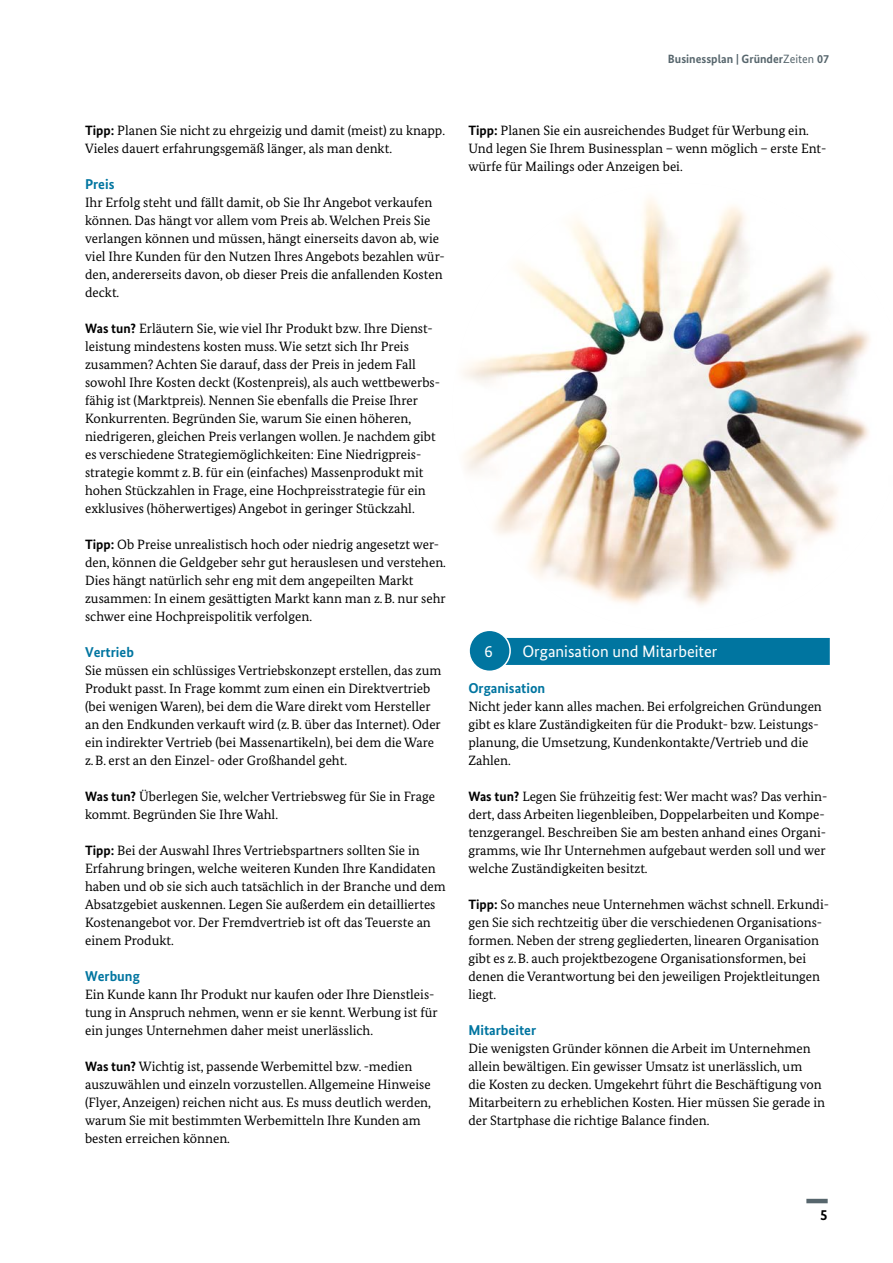
<style>
.page{position:relative;width:893px;height:1263px;background:#fff}
.page>*{position:absolute;margin:0;border:0;box-sizing:border-box;transform-origin:0 0}
.t1{font:16.5px "Bundes Sans";color:#fff}
.t2{font:700 15px "Bundes Sans";color:#000}
.t3{font:700 14.25px "Bundes Sans";color:#0075a0}
.t4{font:13.5px/18px "Bundes Serif";color:#000}
.t5{font:700 12px "Bundes Sans";color:#57666d}
.s1{font-weight:400}
.s2{font-family:"Bundes Sans";font-weight:700}
</style>
<div class="page">
<hr style="left:806px;top:1199px;width:22px;height:4px;background:#57666d">
<div style="left:481px;top:638px;width:349px;height:27px;background:#0075a0"></div>
<img style="left:463px;top:198px;width:407px;height:407px">
<svg style="left:469px;top:630px;width:41px;height:41px"></svg>
<div style="left:474px;top:638px;width:30px;height:27px;background:#0075a0"></div>
<div style="left:468px;top:629px;width:43px;height:43px;border:2px solid #fff;border-radius:50%"></div>
<p class="t5" style="left:668px;top:52px;width:163px">Businessplan | Gründer<span class="s1">Zeiten</span> 07</p>
<p class="t4" style="left:85px;top:121px;width:361px"><span class="s2">Tipp:</span> Planen Sie nicht zu ehrgeizig und damit (meist) zu knapp.<br>Vieles dauert erfahrungsgemäß länger, als man denkt.</p>
<h4 class="t3" style="left:85px;top:175px;width:31px">Preis</h4>
<p class="t4" style="left:85px;top:193px;width:361px">Ihr Erfolg steht und fällt damit, ob Sie Ihr Angebot verkaufen können. Das hängt vor allem vom Preis ab. Welchen Preis Sie verlangen können und müssen, hängt einerseits davon ab, wie viel Ihre Kunden für den Nutzen Ihres Angebots bezahlen wür&shy;den, andererseits davon, ob dieser Preis die anfallenden Kosten deckt.</p>
<p class="t4" style="left:85px;top:319px;width:357px"><span class="s2">Was tun?</span> Erläutern Sie, wie viel Ihr Produkt bzw. Ihre Dienst&shy;leistung mindestens kosten muss. Wie setzt sich Ihr Preis zusammen? Achten Sie darauf, dass der Preis in jedem Fall sowohl Ihre Kosten deckt (Kostenpreis), als auch wettbewerbs&shy;fähig ist (Marktpreis). Nennen Sie ebenfalls die Preise Ihrer Konkurrenten. Begründen Sie, warum Sie einen höheren, niedrigeren, gleichen Preis verlangen wollen. Je nachdem gibt es verschiedene Strategiemöglichkeiten: Eine Niedrigpreis&shy;strategie kommt z.B. für ein (einfaches) Massenprodukt mit hohen Stückzahlen in Frage, eine Hochpreisstrategie für ein exklusives (höherwertiges) Angebot in geringer Stückzahl.</p>
<p class="t4" style="left:85px;top:535px;width:362px"><span class="s2">Tipp:</span> Ob Preise unrealistisch hoch oder niedrig angesetzt wer&shy;den, können die Geldgeber sehr gut herauslesen und verstehen.<br>Dies hängt natürlich sehr eng mit dem angepeilten Markt zusammen: In einem gesättigten Markt kann man z.B. nur sehr schwer eine Hochpreispolitik verfolgen.</p>
<h4 class="t3" style="left:85px;top:643px;width:50px">Vertrieb</h4>
<p class="t4" style="left:85px;top:661px;width:358px">Sie müssen ein schlüssiges Vertriebskonzept erstellen, das zum Produkt passt. In Frage kommt zum einen ein Direktvertrieb (bei wenigen Waren), bei dem die Ware direkt vom Hersteller an den Endkunden verkauft wird (z.B. über das Internet). Oder ein indirekter Vertrieb (bei Massenartikeln), bei dem die Ware z.B. erst an den Einzel- oder Großhandel geht.</p>
<p class="t4" style="left:85px;top:787px;width:351px"><span class="s2">Was tun?</span> Überlegen Sie, welcher Vertriebsweg für Sie in Frage kommt. Begründen Sie Ihre Wahl.</p>
<p class="t4" style="left:85px;top:841px;width:362px"><span class="s2">Tipp:</span> Bei der Auswahl Ihres Vertriebspartners sollten Sie in Erfahrung bringen, welche weiteren Kunden Ihre Kandidaten haben und ob sie sich auch tatsächlich in der Branche und dem Absatzgebiet auskennen. Legen Sie außerdem ein detailliertes Kostenangebot vor. Der Fremdvertrieb ist oft das Teuerste an einem Produkt.</p>
<h4 class="t3" style="left:85px;top:967px;width:56px">Werbung</h4>
<p class="t4" style="left:85px;top:985px;width:354px">Ein Kunde kann Ihr Produkt nur kaufen oder Ihre Dienstleis&shy;tung in Anspruch nehmen, wenn er sie kennt. Werbung ist für ein junges Unternehmen daher meist unerlässlich.</p>
<p class="t4" style="left:85px;top:1057px;width:347px"><span class="s2">Was tun?</span> Wichtig ist, passende Werbemittel bzw. -medien auszuwählen und einzeln vorzustellen. Allgemeine Hinweise (Flyer, Anzeigen) reichen nicht aus. Es muss deutlich werden, warum Sie mit bestimmten Werbemitteln Ihre Kunden am besten erreichen können.</p>
<p class="t4" style="left:468px;top:121px;width:359px"><span class="s2">Tipp:</span> Planen Sie ein ausreichendes Budget für Werbung ein.<br>Und legen Sie Ihrem Businessplan – wenn möglich – erste Ent&shy;würfe für Mailings oder Anzeigen bei.</p>
<h3 class="t1" style="left:522px;top:641px;width:197px">Organisation und Mitarbeiter</h3>
<h4 class="t3" style="left:468px;top:679px;width:79px">Organisation</h4>
<p class="t4" style="left:468px;top:697px;width:355px">Nicht jeder kann alles machen. Bei erfolgreichen Gründungen gibt es klare Zuständigkeiten für die Produkt- bzw. Leistungs&shy;planung, die Umsetzung, Kundenkontakte/Vertrieb und die Zahlen.</p>
<p class="t4" style="left:468px;top:787px;width:361px"><span class="s2">Was tun?</span> Legen Sie frühzeitig fest: Wer macht was? Das verhin&shy;dert, dass Arbeiten liegenbleiben, Doppelarbeiten und Kompe&shy;tenzgerangel. Beschreiben Sie am besten anhand eines Organi&shy;gramms, wie Ihr Unternehmen aufgebaut werden soll und wer welche Zuständigkeiten besitzt.</p>
<p class="t4" style="left:468px;top:895px;width:362px"><span class="s2">Tipp:</span> So manches neue Unternehmen wächst schnell. Erkundi&shy;gen Sie sich rechtzeitig über die verschiedenen Organisations&shy;formen. Neben der streng gegliederten, linearen Organisation gibt es z.B. auch projektbezogene Organisationsformen, bei denen die Verantwortung bei den jeweiligen Projektleitungen liegt.</p>
<h4 class="t3" style="left:468px;top:1021px;width:69px">Mitarbeiter</h4>
<p class="t4" style="left:468px;top:1039px;width:358px">Die wenigsten Gründer können die Arbeit im Unternehmen allein bewältigen. Ein gewisser Umsatz ist unerlässlich, um<br>die Kosten zu decken. Umgekehrt führt die Beschäftigung von Mitarbeitern zu erheblichen Kosten. Hier müssen Sie gerade in der Startphase die richtige Balance finden.</p>
<h3 class="t1" style="left:484px;top:641px;width:10px">6</h3>
<p class="t2" style="left:820px;top:1206px;width:9px">5</p>
</div>
